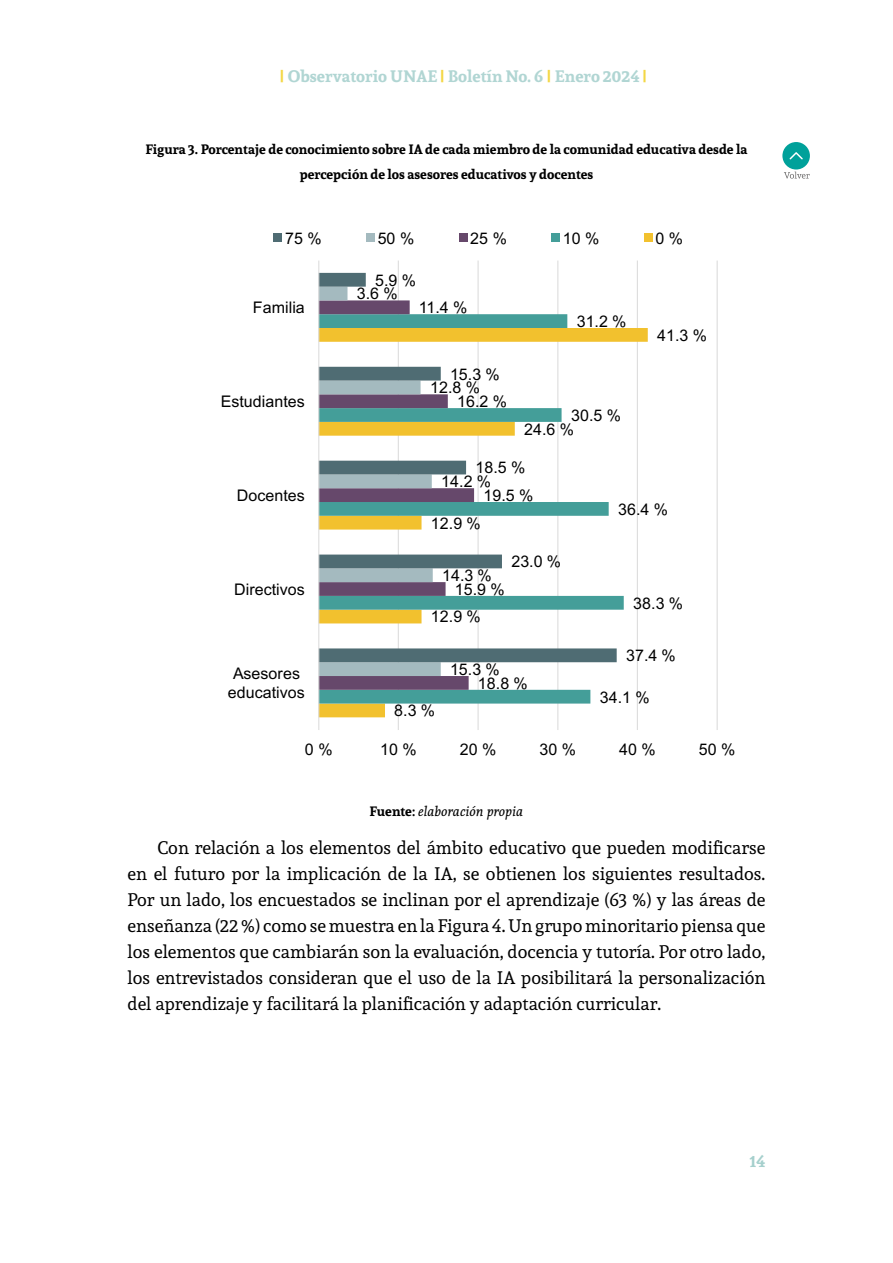
<style>
.page{position:relative;width:893px;height:1263px;background:#fff}
.page>*{position:absolute;margin:0;border:0;box-sizing:border-box;transform-origin:0 0}
.Texto-sangria{font:18px/26px "Andada";color:#000;text-align:justify}
.t1{font:700 16.5px "Andada";color:#a6d0cd}
.t2{font:16.05px/18.3px "Arial";letter-spacing:.005em;color:#000;text-align:center}
.Figura{font:700 13.5px/26px "Andada";color:#000;text-align:center}
.Fuente{font:italic 13.5px "Andada";color:#000}
.s1{font-family:"Helvetica Neue";font-stretch:condensed;color:#f2d129}
.s2{font-weight:700;font-style:normal}
</style>
<div class="page">
<hr style="left:398px;top:261px;width:1px;height:469px;background:#d9d9d9">
<hr style="left:478px;top:261px;width:1px;height:469px;background:#d9d9d9">
<hr style="left:557px;top:261px;width:1px;height:469px;background:#d9d9d9">
<hr style="left:637px;top:261px;width:1px;height:469px;background:#d9d9d9">
<hr style="left:717px;top:261px;width:1px;height:469px;background:#d9d9d9">
<svg style="left:319px;top:328px;width:329px;height:389px"></svg>
<svg style="left:319px;top:328px;width:305px;height:375px"></svg>
<svg style="left:319px;top:662px;width:155px;height:28px;fill:#66486b"></svg>
<div style="left:319px;top:662px;width:122px;height:14px;background:#a4babf"></div>
<svg style="left:319px;top:273px;width:298px;height:389px"></svg>
<hr style="left:318px;top:261px;width:1px;height:469px;background:#d9d9d9">
<div style="left:274px;top:234px;width:8px;height:8px;background:#4f6c73"></div>
<div style="left:366px;top:234px;width:8px;height:8px;background:#a4babf"></div>
<div style="left:459px;top:234px;width:8px;height:8px;background:#66486b"></div>
<div style="left:551px;top:234px;width:9px;height:8px;background:#449e99"></div>
<div style="left:644px;top:234px;width:8px;height:8px;background:#f2c12e"></div>
<div style="left:782px;top:142px;width:28px;height:28px;background:#00a19a;border-radius:50%"></div>
<svg style="left:790px;top:152px;width:13px;height:8px"></svg>
<svg style="left:784px;top:172px;width:26px;height:7px"></svg>
<p class="t1" style="left:280px;top:65px;width:368px"><span class="s1">|</span> Observatorio UNAE <span class="s1">|</span> Boletín No. 6 <span class="s1">|</span> Enero 2024 <span class="s1">|</span></p>
<p class="Figura" style="left:145px;top:135px;width:604px">Figura 3. Porcentaje de conocimiento sobre IA de cada miembro de la comunidad educativa desde la percepción de los asesores educativos y docentes</p>
<p class="t2" style="left:285px;top:229px;width:38px">75 %</p>
<p class="t2" style="left:378px;top:229px;width:38px">50 %</p>
<p class="t2" style="left:470px;top:229px;width:38px">25 %</p>
<p class="t2" style="left:563px;top:229px;width:38px">10 %</p>
<p class="t2" style="left:655px;top:229px;width:29px">0 %</p>
<p class="t2" style="left:253px;top:298px;width:53px">Familia</p>
<p class="t2" style="left:375px;top:271px;width:42px">5.9 %</p>
<p class="t2" style="left:357px;top:284px;width:42px">3.6 %</p>
<p class="t2" style="left:419px;top:298px;width:50px">11.4 %</p>
<p class="t2" style="left:577px;top:312px;width:51px">31.2 %</p>
<p class="t2" style="left:657px;top:326px;width:51px">41.3 %</p>
<p class="t2" style="left:221px;top:392px;width:85px">Estudiantes</p>
<p class="t2" style="left:450px;top:365px;width:51px">15.3 %</p>
<p class="t2" style="left:430px;top:378px;width:51px">12.8 %</p>
<p class="t2" style="left:457px;top:392px;width:51px">16.2 %</p>
<p class="t2" style="left:571px;top:406px;width:51px">30.5 %</p>
<p class="t2" style="left:524px;top:420px;width:51px">24.6 %</p>
<p class="t2" style="left:237px;top:486px;width:69px">Docentes</p>
<p class="t2" style="left:475px;top:458px;width:51px">18.5 %</p>
<p class="t2" style="left:441px;top:472px;width:51px">14.2 %</p>
<p class="t2" style="left:483px;top:486px;width:51px">19.5 %</p>
<p class="t2" style="left:431px;top:514px;width:51px">12.9 %</p>
<p class="t2" style="left:618px;top:500px;width:51px">36.4 %</p>
<p class="t2" style="left:234px;top:580px;width:72px">Directivos</p>
<p class="t2" style="left:442px;top:566px;width:51px">14.3 %</p>
<p class="t2" style="left:455px;top:580px;width:51px">15.9 %</p>
<p class="t2" style="left:431px;top:607px;width:51px">12.9 %</p>
<p class="t2" style="left:511px;top:552px;width:51px">23.0 %</p>
<p class="t2" style="left:633px;top:594px;width:51px">38.3 %</p>
<p class="t2" style="left:228px;top:665px;width:78px">Asesores educativos</p>
<p class="t2" style="left:394px;top:701px;width:42px">8.3 %</p>
<p class="t2" style="left:450px;top:660px;width:51px">15.3 %</p>
<p class="t2" style="left:478px;top:674px;width:51px">18.8 %</p>
<p class="t2" style="left:626px;top:646px;width:51px">37.4 %</p>
<p class="t2" style="left:600px;top:688px;width:51px">34.1 %</p>
<p class="t2" style="left:305px;top:740px;width:29px">0 %</p>
<p class="t2" style="left:380px;top:740px;width:38px">10 %</p>
<p class="t2" style="left:460px;top:740px;width:38px">20 %</p>
<p class="t2" style="left:539px;top:740px;width:38px">30 %</p>
<p class="t2" style="left:619px;top:740px;width:38px">40 %</p>
<p class="t2" style="left:699px;top:740px;width:38px">50 %</p>
<p class="Fuente" style="left:370px;top:802px;width:155px"><span class="s2">Fuente:</span> elaboración propia</p>
<p class="Texto-sangria" style="left:128px;top:835px;width:639px;text-indent:30px">Con relación a los elementos del ámbito educativo que pueden modificarse en el futuro por la implicación de la IA, se obtienen los siguientes resultados.<br>Por un lado, los encuestados se inclinan por el aprendizaje (63 %) y las áreas de enseñanza (22 %) como se muestra en la Figura 4. Un grupo minoritario piensa que los elementos que cambiarán son la evaluación, docencia y tutoría. Por otro lado, los entrevistados consideran que el uso de la IA posibilitará la personalización del aprendizaje y facilitará la planificación y adaptación curricular.</p>
<p class="t1" style="left:749px;top:1150px;width:18px">14</p>
</div>
